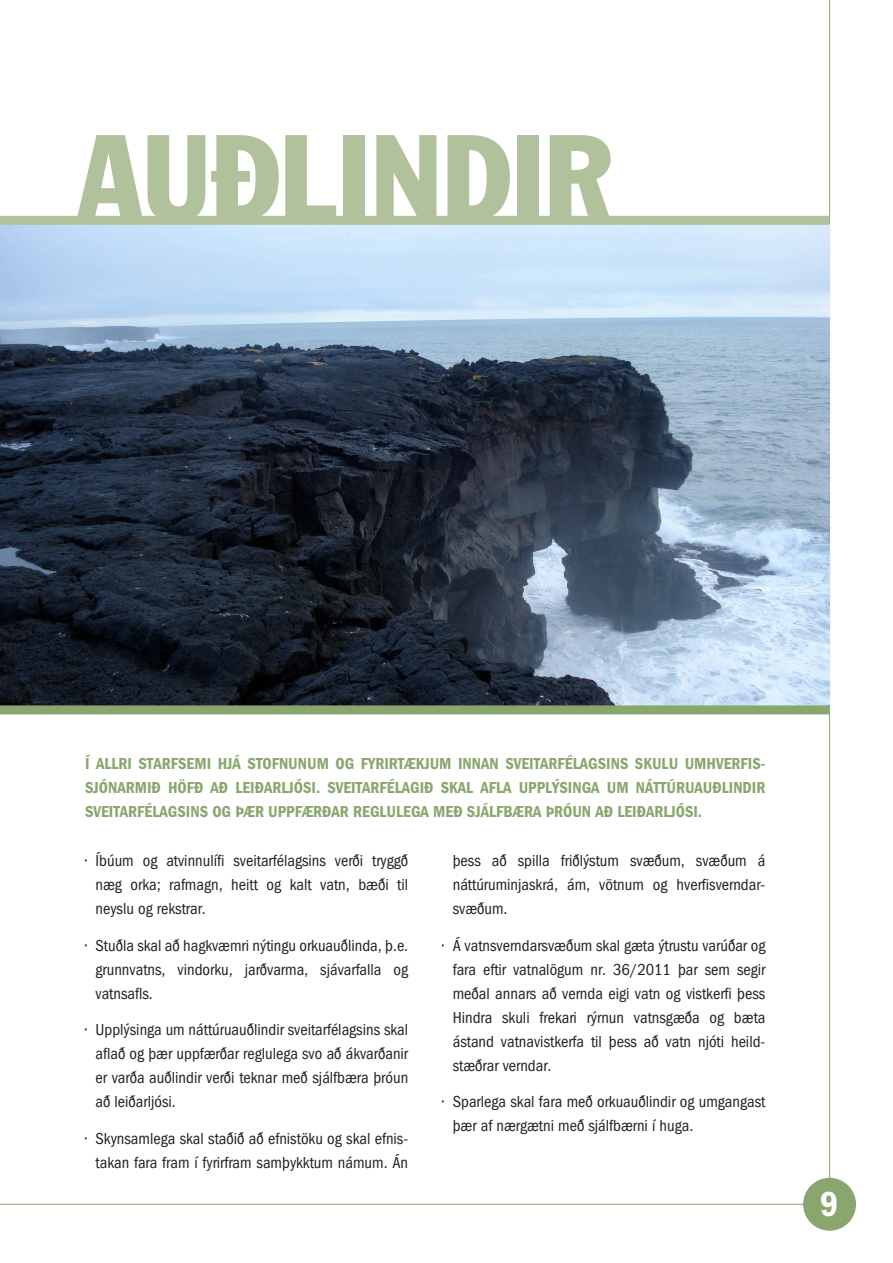
<style>
.page{position:relative;width:893px;height:1263px;background:#fff}
.page>*{position:absolute;margin:0;border:0;box-sizing:border-box;transform-origin:0 0}
.t1{font:condensed 120px "Franklin Gothic IS";color:#b1c19c}
.t2{font:600 condensed 36px "Franklin Gothic IS";color:#fff}
.t3{font:condensed 16.5px/24px "Franklin Gothic IS";color:#231f20;text-align:justify}
.t4{font:600 condensed 16.5px/24px "Franklin Gothic IS";color:#89a66e;text-align:justify}
</style>
<div class="page">
<hr style="left:0;top:1204px;width:826px;height:1px;background:#89a66e">
<hr style="left:829px;top:0;width:1px;height:1197px;background:#89a66e">
<div style="left:803px;top:1178px;width:53px;height:53px;background:#89a66e;border-radius:50%"></div>
<img style="left:0;top:225px;width:829px;height:480px">
<div style="left:0;top:705px;width:830px;height:9px;background:#89a66e"></div>
<div style="left:0;top:216px;width:829px;height:9px;background:#b1c19c"></div>
<p class="t1" style="left:78px;top:105px;width:535px">AUÐLINDIR</p>
<p class="t4" style="left:85px;top:751px;width:682px">Í ALLRI STARFSEMI HJÁ STOFNUNUM OG FYRIRTÆKJUM INNAN SVEITARFÉLAGSINS SKULU UMHVERFIS-SJÓNARMIÐ HÖFÐ AÐ LEIÐARLJÓSI. SVEITARFÉLAGIÐ SKAL AFLA UPPLÝSINGA UM NÁTTÚRUAUÐLINDIR SVEITARFÉLAGSINS OG ÞÆR UPPFÆRÐAR REGLULEGA MEÐ SJÁLFBÆRA ÞRÓUN AÐ LEIÐARLJÓSI.</p>
<p class="t3" style="left:96px;top:849px;width:314px;text-indent:-10px">• Íbúum og atvinnulífi sveitarfélagsins verði tryggð næg orka; rafmagn, heitt og kalt vatn, bæði til neyslu og rekstrar.</p>
<p class="t3" style="left:96px;top:933px;width:314px;text-indent:-10px">• Stuðla skal að hagkvæmri nýtingu orkuauðlinda, þ.e. grunnvatns, vindorku, jarðvarma, sjávarfalla og vatnsafls.</p>
<p class="t3" style="left:96px;top:1018px;width:314px;text-indent:-10px">• Upplýsinga um náttúruauðlindir sveitarfélagsins skal aflað og þær uppfærðar reglulega svo að ákvarðanir er varða auðlindir verði teknar með sjálfbæra þróun að leiðarljósi.</p>
<p class="t3" style="left:85px;top:1127px;width:325px;text-align:right">• Skynsamlega skal staðið að efnistöku og skal efnis&shy;takan fara fram í fyrirfram samþykktum námum. Án</p>
<p class="t3" style="left:453px;top:849px;width:314px">þess að spilla friðlýstum svæðum, svæðum á náttúruminjaskrá, ám, vötnum og hverfisverndar&shy;svæðum.</p>
<p class="t3" style="left:453px;top:933px;width:314px;text-indent:-10px">• Á vatnsverndarsvæðum skal gæta ýtrustu varúðar og fara eftir vatnalögum nr. 36/2011 þar sem segir meðal annars að vernda eigi vatn og vistkerfi þess Hindra skuli frekari rýrnun vatnsgæða og bæta ástand vatnavistkerfa til þess að vatn njóti heild&shy;stæðrar verndar.</p>
<p class="t3" style="left:453px;top:1090px;width:314px;text-indent:-10px">• Sparlega skal fara með orkuauðlindir og umgangast þær af nærgætni með sjálfbærni í huga.</p>
<h2 class="t2" style="left:820px;top:1183px;width:20px">9</h2>
</div>
